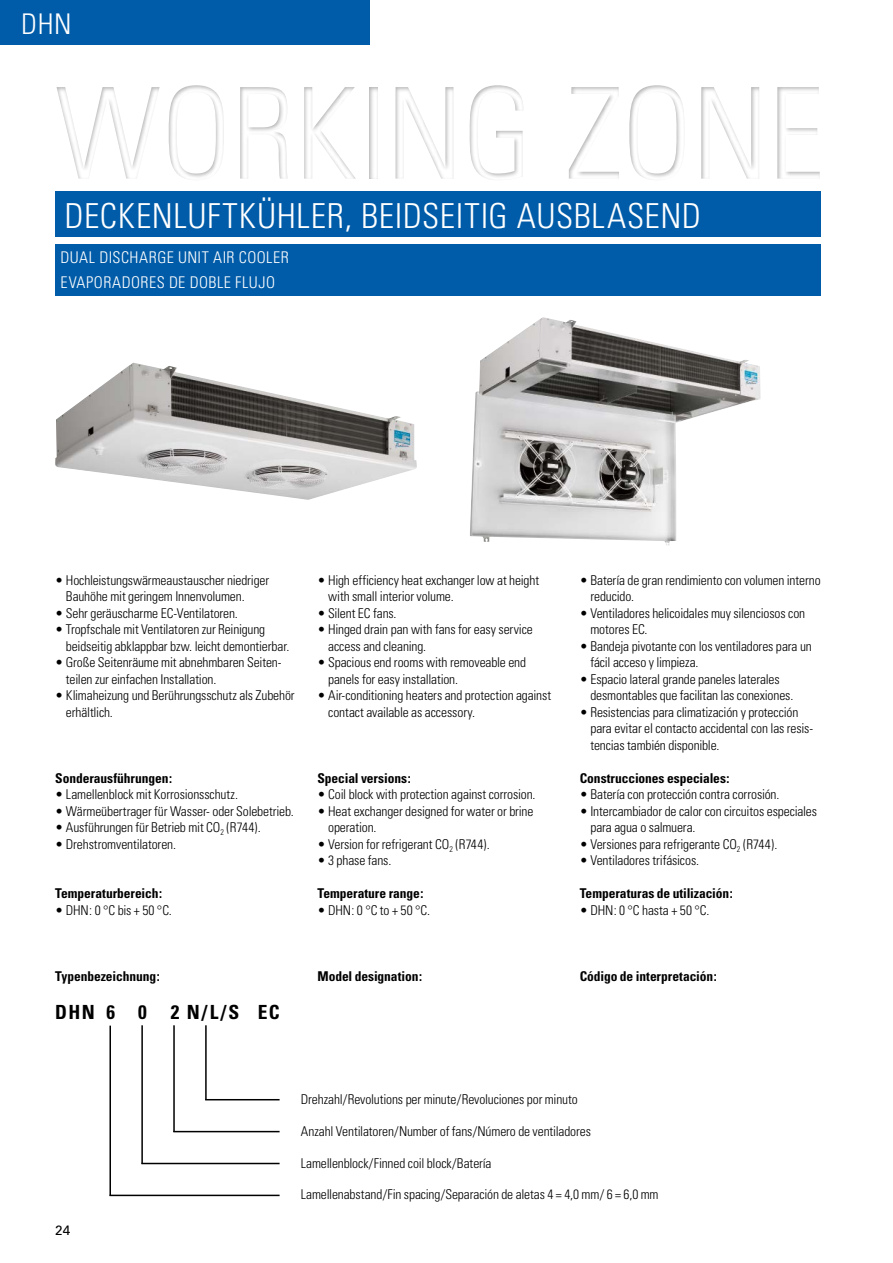
<style>
.page{position:relative;width:893px;height:1263px;background:#fff}
.page>*{position:absolute;margin:0;border:0;box-sizing:border-box;transform-origin:0 0}
.t1{font:300 condensed 34.35px "Univers";letter-spacing:.015em;color:#fff}
.t2{font:300 condensed 28.5px "Univers";color:#fff}
.t3{font:700 condensed 19.5px "Univers";color:#000}
.t4{font:300 condensed 16.2px "Univers";letter-spacing:.025em;color:#fff}
.t5{font:300 condensed 13.5px/16.5px "Univers";letter-spacing:-.01em;color:#000}
.t6{font:700 condensed 13.5px "Univers";letter-spacing:-.005em;color:#000}
.t7{font:13.5px "Univers";color:#000}
</style>
<div class="page">
<div style="left:0;top:0;width:370px;height:45px;background:#005ca9"></div>
<div style="left:55px;top:191px;width:766px;height:46px;background:#005ca9"></div>
<div style="left:55px;top:270px;width:766px;height:25px;background:#005ca9"></div>
<div style="left:55px;top:244px;width:766px;height:26px;background:#005ca9"></div>
<img style="left:470px;top:317px;width:291px;height:228px">
<img style="left:55px;top:363px;width:362px;height:137px">
<hr style="left:109px;top:1025px;width:2px;height:171px;background:#000">
<hr style="left:109px;top:1194px;width:171px;height:2px;background:#000">
<hr style="left:141px;top:1025px;width:2px;height:139px;background:#000">
<hr style="left:141px;top:1163px;width:139px;height:1px;background:#000">
<hr style="left:173px;top:1025px;width:2px;height:107px;background:#000">
<hr style="left:173px;top:1131px;width:107px;height:1px;background:#000">
<hr style="left:205px;top:1025px;width:2px;height:75px;background:#000">
<hr style="left:205px;top:1099px;width:75px;height:1px;background:#000">
<div style="left:34px;top:56px;width:859px;height:157px;background:#000;opacity:.3"></div>
<h2 class="t2" style="left:21px;top:7px;width:52px">DHN</h2>
<h1 class="t1" style="left:65px;top:195px;width:638px">DECKENLUFTKÜHLER, BEIDSEITIG AUSBLASEND</h1>
<p class="t4" style="left:61px;top:247px;width:230px">DUAL DISCHARGE UNIT AIR COOLER</p>
<p class="t4" style="left:61px;top:273px;width:216px">EVAPORADORES DE DOBLE FLUJO</p>
<p class="t5" style="left:66px;top:572px;width:205px;text-indent:-11px">• Hochleistungswärmeaustauscher niedriger<br>Bauhöhe mit geringem Innenvolumen.</p>
<p class="t5" style="left:55px;top:605px;width:184px">• Sehr geräuscharme EC-Ventilatoren.</p>
<p class="t5" style="left:66px;top:621px;width:225px;text-indent:-11px">• Tropfschale mit Ventilatoren zur Reinigung beidseitig abklappbar bzw. leicht demontierbar.</p>
<p class="t5" style="left:66px;top:654px;width:216px;text-indent:-11px">• Große Seitenräume mit abnehmbaren Seiten&shy;teilen zur einfachen Installation.</p>
<p class="t5" style="left:66px;top:687px;width:230px;text-indent:-11px">• Klimaheizung und Berührungsschutz als Zubehör erhältlich.</p>
<p class="t6" style="left:55px;top:770px;width:118px">Sonderausführungen:</p>
<p class="t5" style="left:55px;top:786px;width:184px">• Lamellenblock mit Korrosionsschutz.</p>
<p class="t5" style="left:55px;top:803px;width:240px">• Wärmeübertrager für Wasser- oder Solebetrieb.</p>
<p class="t5" style="left:55px;top:819px;width:207px">• Ausführungen für Betrieb mit CO<sub>2</sub> (R744).</p>
<p class="t5" style="left:55px;top:836px;width:122px">• Drehstromventilatoren.</p>
<p class="t6" style="left:55px;top:885px;width:108px">Temperaturbereich:</p>
<p class="t5" style="left:55px;top:902px;width:118px">• DHN: 0 °C bis + 50 °C.</p>
<p class="t5" style="left:328px;top:572px;width:212px;text-indent:-11px">• High efficiency heat exchanger low at height with small interior volume.</p>
<p class="t5" style="left:317px;top:605px;width:81px">• Silent EC fans.</p>
<p class="t5" style="left:328px;top:621px;width:206px;text-indent:-11px">• Hinged drain pan with fans for easy service access and cleaning.</p>
<p class="t5" style="left:328px;top:654px;width:200px;text-indent:-11px">• Spacious end rooms with removeable end panels for easy installation.</p>
<p class="t5" style="left:328px;top:687px;width:224px;text-indent:-11px">• Air-conditioning heaters and protection against contact available as accessory.</p>
<p class="t6" style="left:317px;top:770px;width:95px">Special versions:</p>
<p class="t5" style="left:317px;top:786px;width:220px">• Coil block with protection against corrosion.</p>
<p class="t5" style="left:328px;top:803px;width:207px;text-indent:-11px">• Heat exchanger designed for water or brine operation.</p>
<p class="t5" style="left:317px;top:836px;width:174px">• Version for refrigerant CO<sub>2</sub> (R744).</p>
<p class="t5" style="left:317px;top:852px;width:75px">• 3 phase fans.</p>
<p class="t6" style="left:317px;top:885px;width:107px">Temperature range:</p>
<p class="t5" style="left:317px;top:902px;width:114px">• DHN: 0 °C to + 50 °C.</p>
<p class="t5" style="left:590px;top:572px;width:232px;text-indent:-11px">• Batería de gran rendimiento con volumen interno reducido.</p>
<p class="t5" style="left:590px;top:605px;width:216px;text-indent:-11px">• Ventiladores helicoidales muy silenciosos con motores EC.</p>
<p class="t5" style="left:590px;top:638px;width:223px;text-indent:-11px">• Bandeja pivotante con los ventiladores para un fácil acceso y limpieza.</p>
<p class="t5" style="left:590px;top:671px;width:205px;text-indent:-11px">• Espacio lateral grande paneles laterales desmontables que facilitan las conexiones.</p>
<p class="t5" style="left:590px;top:704px;width:224px;text-indent:-11px">• Resistencias para climatización y protección para evitar el contacto accidental con las resis&shy;tencias también disponible.</p>
<p class="t6" style="left:580px;top:770px;width:151px">Construcciones especiales:</p>
<p class="t5" style="left:580px;top:786px;width:201px">• Batería con protección contra corrosión.</p>
<p class="t5" style="left:590px;top:803px;width:228px;text-indent:-11px">• Intercambiador de calor con circuitos especiales para agua o salmuera.</p>
<p class="t5" style="left:580px;top:836px;width:199px">• Versiones para refrigerante CO<sub>2</sub> (R744).</p>
<p class="t5" style="left:580px;top:852px;width:121px">• Ventiladores trifásicos.</p>
<p class="t6" style="left:580px;top:885px;width:155px">Temperaturas de utilización:</p>
<p class="t5" style="left:580px;top:902px;width:131px">• DHN: 0 °C hasta + 50 °C.</p>
<p class="t6" style="left:55px;top:968px;width:106px">Typenbezeichnung:</p>
<p class="t6" style="left:317px;top:968px;width:106px">Model designation:</p>
<p class="t6" style="left:580px;top:968px;width:139px">Código de interpretación:</p>
<h3 class="t3" style="left:55px;top:1000px;width:226px">DHN 6 0 2 N/L/S EC</h3>
<p class="t7" style="left:55px;top:1222px;width:17px">24</p>
<p class="t5" style="left:301px;top:1091px;width:278px">Drehzahl/Revolutions per minute/Revoluciones por minuto</p>
<p class="t5" style="left:301px;top:1123px;width:292px">Anzahl Ventilatoren/Number of fans/Número de ventiladores</p>
<p class="t5" style="left:301px;top:1154px;width:192px">Lamellenblock/Finned coil block/Batería</p>
<p class="t5" style="left:301px;top:1186px;width:359px">Lamellenabstand/Fin spacing/Separación de aletas 4 = 4,0 mm/ 6 = 6,0 mm</p>
</div>
